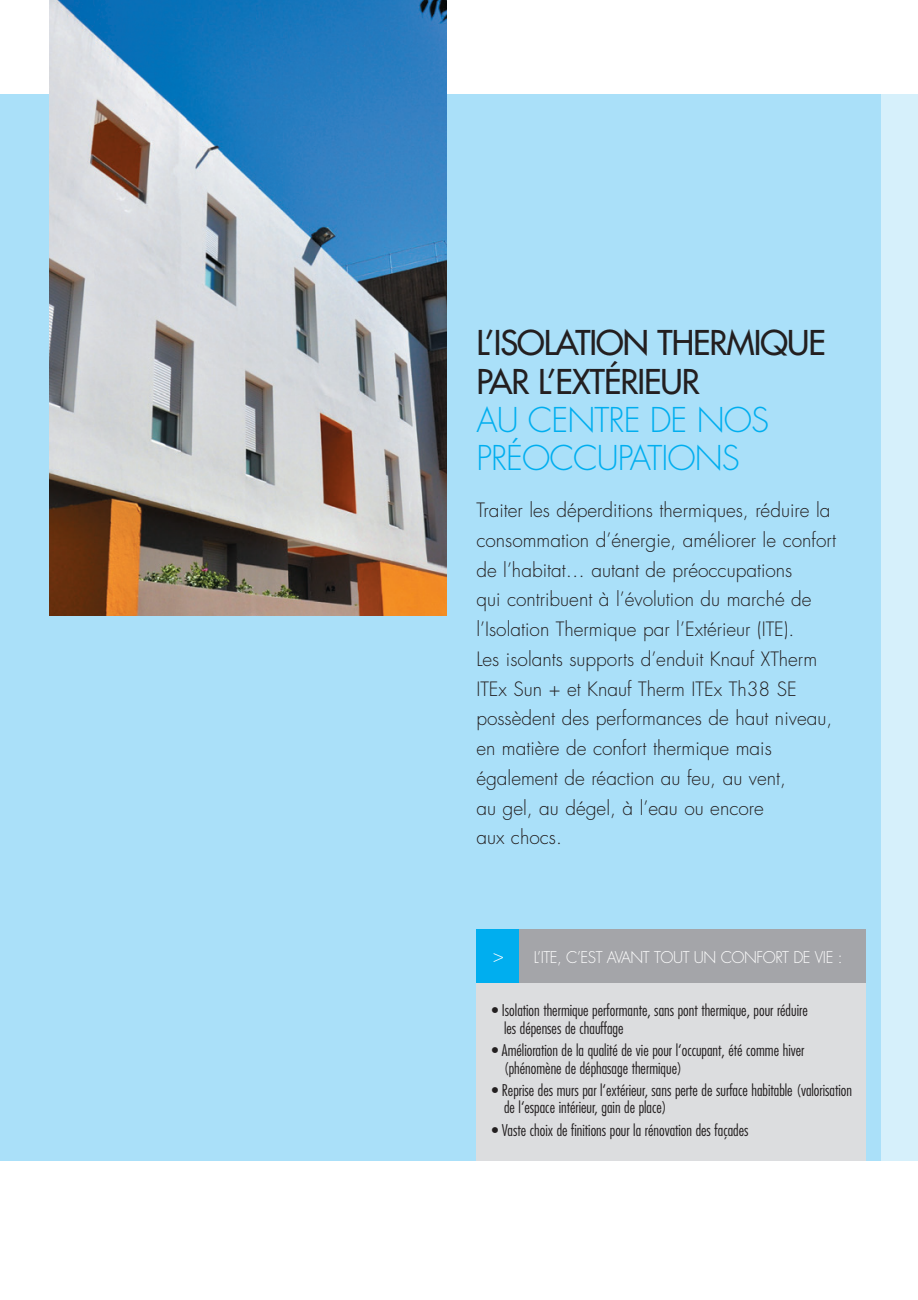
<style>
.page{position:relative;width:918px;height:1300px;background:#fff}
.page>*{position:absolute;margin:0;border:0;box-sizing:border-box;transform-origin:0 0}
.t1{font:500 33.25px/38.1px "Futura Std";letter-spacing:-.03em;color:#231f20}
.t2{font:300 19.25px/29.8px "Futura Std";color:#231f20}
.t3{font:300 17.5px "Futura Std";color:#fff}
.t4{font:300 condensed 15.75px/17.5px "Futura Std";color:#231f20}
.t5{font:300 15.75px "Futura Std";letter-spacing:-.03em;color:#fff}
.s1{font-weight:300;color:#00aeef}
</style>
<div class="page">
<div style="left:0;top:94px;width:918px;height:1067px;background:#d6f0fb"></div>
<div style="left:0;top:94px;width:881px;height:1067px;background:#aae0f9"></div>
<div style="left:518px;top:929px;width:348px;height:55px;background:#a4a5a9"></div>
<div style="left:476px;top:929px;width:42px;height:55px;background:#00aeef"></div>
<div style="left:476px;top:984px;width:390px;height:177px;background:#dcdddf"></div>
<img style="left:50px;top:0;width:396px;height:615px">
<p class="t1" style="left:476px;top:324px;width:351px">L’ISOLATION THERMIQUE<br>PAR L’EXTÉRIEUR<br><span class="s1">AU CENTRE DE NOS<br>PRÉOCCUPATIONS</span></p>
<p class="t2" style="left:476px;top:496px;width:361px">Traiter les déperditions thermiques, réduire la consommation d’énergie, améliorer le confort de l’habitat… autant de préoccupations<br>qui contribuent à l’évolution du marché de l’Isolation Thermique par l’Extérieur (ITE).</p>
<p class="t2" style="left:476px;top:644px;width:357px">Les isolants supports d’enduit Knauf XTherm ITEx Sun + et Knauf Therm ITEx Th38 SE possèdent des performances de haut niveau, en matière de confort thermique mais également de réaction au feu, au vent,<br>au gel, au dégel, à l’eau ou encore<br>aux chocs.</p>
<p class="t3" style="left:493px;top:945px;width:13px">&gt;</p>
<p class="t5" style="left:534px;top:948px;width:310px">L’ITE, C’EST AVANT TOUT UN CONFORT DE VIE :</p>
<p class="t4" style="left:504px;top:1001px;width:305px;text-indent:-12px">• Isolation thermique performante, sans pont thermique, pour réduire les dépenses de chauffage</p>
<p class="t4" style="left:504px;top:1041px;width:302px;text-indent:-12px">• Amélioration de la qualité de vie pour l‘occupant, été comme hiver (phénomène de déphasage thermique)</p>
<p class="t4" style="left:504px;top:1081px;width:349px;text-indent:-12px">• Reprise des murs par l‘extérieur, sans perte de surface habitable (valorisation de l‘espace intérieur, gain de place)</p>
<p class="t4" style="left:492px;top:1121px;width:258px">• Vaste choix de finitions pour la rénovation des façades</p>
</div>
